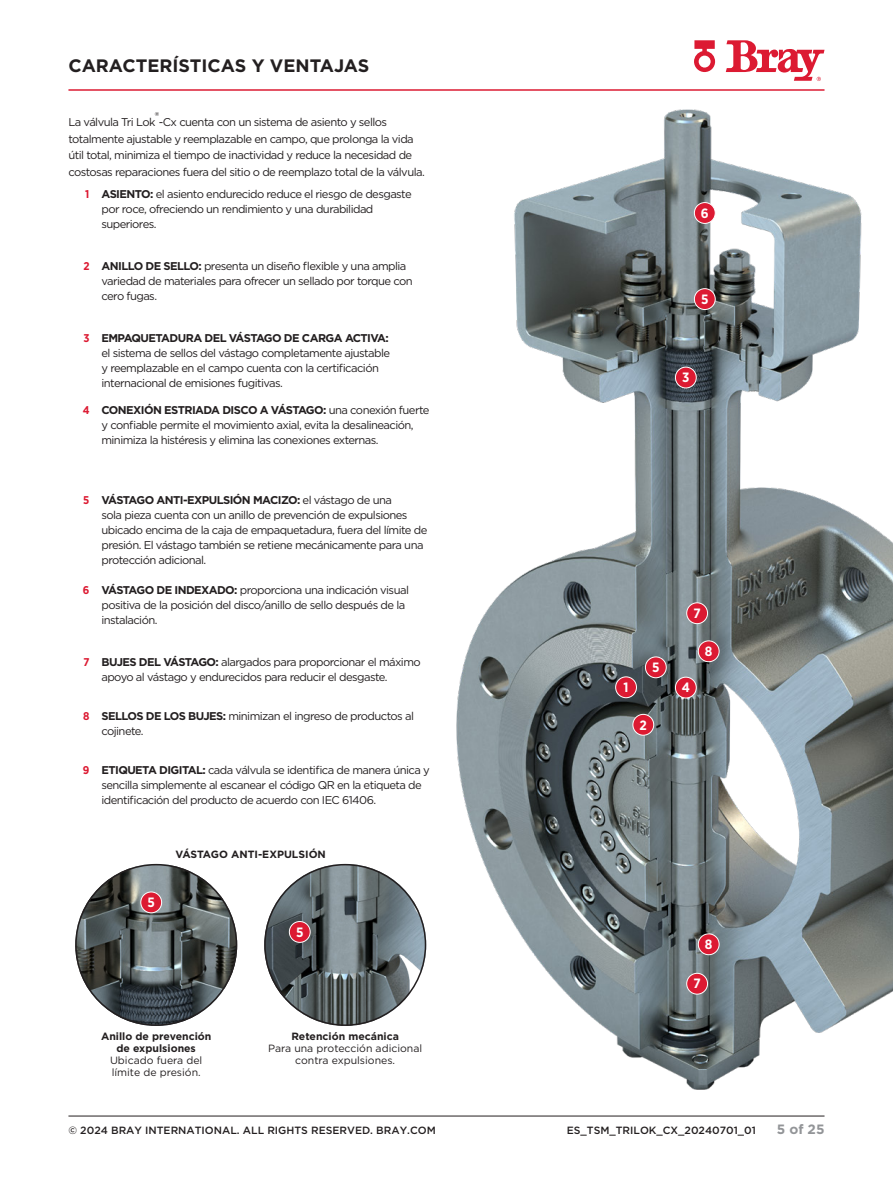
<style>
.page{position:relative;width:893px;height:1188px;background:#fff}
.page>*{position:absolute;margin:0;border:0;box-sizing:border-box;transform-origin:0 0}
.Page_Heading{font:700 18px "Gotham";color:#231f20}
.Balloon_Number{font:700 13.5px "Gotham Narrow";color:#fff}
.t1{font:700 13.5px "Gotham";color:#939598}
.Feature_Body{font:11.25px/15px "Gotham";letter-spacing:-.05em;color:#231f20}
.Feature_Number{font:700 11.25px "Gotham Narrow";color:#dc1a32}
.t2{font:500 10.5px "Gotham";color:#231f20}
.t3{font:10.5px/12px "Gotham";color:#231f20;text-align:center}
.t4{font:700 10.5px "Gotham";color:#231f20}
.s1{font-weight:700}
</style>
<div class="page">
<hr style="left:68px;top:1116px;width:756px;height:1px;background:#231f20">
<svg style="left:726px;top:40px;width:29px;height:5px"></svg>
<svg style="left:694px;top:40px;width:21px;height:5px"></svg>
<hr style="left:68px;top:89px;width:756px;height:2px;background:#dc1a32">
<img style="left:433px;top:45px;width:460px;height:1072px">
<img style="left:75px;top:864px;width:162px;height:162px;border-radius:81px">
<img style="left:264px;top:864px;width:162px;height:162px;border-radius:81px">
<div style="left:645px;top:657px;width:21px;height:21px;background:#dc1a32;border-radius:50%"></div>
<div style="left:645px;top:657px;width:22px;height:21px;border:1px solid #fff;border-radius:50%"></div>
<div style="left:616px;top:677px;width:20px;height:21px;background:#dc1a32;border-radius:50%"></div>
<div style="left:615px;top:677px;width:22px;height:21px;border:1px solid #fff;border-radius:50%"></div>
<div style="left:633px;top:714px;width:21px;height:21px;background:#dc1a32;border-radius:50%"></div>
<div style="left:632px;top:714px;width:22px;height:22px;border:1px solid #fff;border-radius:50%"></div>
<div style="left:289px;top:922px;width:21px;height:20px;background:#dc1a32;border-radius:50%"></div>
<div style="left:289px;top:921px;width:22px;height:22px;border:1px solid #fff;border-radius:50%"></div>
<div style="left:141px;top:892px;width:21px;height:21px;background:#dc1a32;border-radius:50%"></div>
<div style="left:140px;top:892px;width:22px;height:21px;border:1px solid #fff;border-radius:50%"></div>
<div style="left:687px;top:603px;width:20px;height:21px;background:#dc1a32;border-radius:50%"></div>
<div style="left:686px;top:602px;width:22px;height:22px;border:1px solid #fff;border-radius:50%"></div>
<div style="left:687px;top:973px;width:20px;height:21px;background:#dc1a32;border-radius:50%"></div>
<div style="left:686px;top:973px;width:22px;height:22px;border:1px solid #fff;border-radius:50%"></div>
<div style="left:698px;top:641px;width:21px;height:21px;background:#dc1a32;border-radius:50%"></div>
<div style="left:698px;top:641px;width:21px;height:21px;border:1px solid #fff;border-radius:50%"></div>
<div style="left:698px;top:934px;width:21px;height:21px;background:#dc1a32;border-radius:50%"></div>
<div style="left:698px;top:934px;width:21px;height:21px;border:1px solid #fff;border-radius:50%"></div>
<div style="left:694px;top:289px;width:21px;height:21px;background:#dc1a32;border-radius:50%"></div>
<div style="left:694px;top:288px;width:22px;height:22px;border:1px solid #fff;border-radius:50%"></div>
<div style="left:675px;top:367px;width:21px;height:21px;background:#dc1a32;border-radius:50%"></div>
<div style="left:675px;top:367px;width:22px;height:21px;border:1px solid #fff;border-radius:50%"></div>
<div style="left:675px;top:677px;width:21px;height:21px;background:#dc1a32;border-radius:50%"></div>
<div style="left:675px;top:677px;width:22px;height:21px;border:1px solid #fff;border-radius:50%"></div>
<div style="left:694px;top:203px;width:21px;height:20px;background:#dc1a32;border-radius:50%"></div>
<div style="left:694px;top:202px;width:22px;height:22px;border:1px solid #fff;border-radius:50%"></div>
<p class="Page_Heading" style="left:68px;top:54px;width:302px">CARACTERÍSTICAS Y VENTAJAS</p>
<p class="Feature_Body" style="left:68px;top:105px;width:347px;line-height:22.5px;text-indent:87px">®<br>totalmente ajustable y reemplazable en campo, que prolonga la vida</p>
<p class="Feature_Body" style="left:68px;top:147px;width:356px;line-height:16.5px">útil total, minimiza el tiempo de inactividad y reduce la necesidad de costosas reparaciones fuera del sitio o de reemplazo total de la válvula.</p>
<p class="Feature_Number" style="left:85px;top:187px;width:6px">1</p>
<p class="Feature_Body" style="left:101px;top:186px;width:312px"><span class="s1">ASIENTO:</span> el asiento endurecido reduce el riesgo de desgaste por roce, ofreciendo un rendimiento y una durabilidad superiores.</p>
<p class="Feature_Number" style="left:83px;top:259px;width:8px">2</p>
<p class="Feature_Body" style="left:101px;top:258px;width:313px"><span class="s1">ANILLO DE SELLO:</span> presenta un diseño flexible y una amplia variedad de materiales para ofrecer un sellado por torque con cero fugas.</p>
<p class="Feature_Number" style="left:83px;top:331px;width:8px">3</p>
<p class="Feature_Body" style="left:101px;top:330px;width:290px"><span class="s1">EMPAQUETADURA DEL VÁSTAGO DE CARGA ACTIVA: </span>el sistema de sellos del vástago completamente ajustable y reemplazable en el campo cuenta con la certificación internacional de emisiones fugitivas.</p>
<p class="Feature_Number" style="left:83px;top:403px;width:8px">4</p>
<p class="Feature_Body" style="left:101px;top:402px;width:329px"><span class="s1">CONEXIÓN ESTRIADA DISCO A VÁSTAGO:</span> una conexión fuerte y confiable permite el movimiento axial, evita la desalineación, minimiza la histéresis y elimina las conexiones externas.</p>
<p class="Feature_Body" style="left:68px;top:114px;width:320px">La válvula Tri Lok -Cx cuenta con un sistema de asiento y sellos</p>
<p class="Feature_Number" style="left:83px;top:493px;width:8px">5</p>
<p class="Feature_Body" style="left:101px;top:492px;width:327px"><span class="s1">VÁSTAGO ANTI-EXPULSIÓN MACIZO:</span> el vástago de una<br>sola pieza cuenta con un anillo de prevención de expulsiones ubicado encima de la caja de empaquetadura, fuera del límite de presión. El vástago también se retiene mecánicamente para una protección adicional.</p>
<p class="Feature_Number" style="left:83px;top:583px;width:8px">6</p>
<p class="Feature_Body" style="left:101px;top:582px;width:309px"><span class="s1">VÁSTAGO DE INDEXADO:</span> proporciona una indicación visual positiva de la posición del disco/anillo de sello después de la instalación.</p>
<p class="Feature_Number" style="left:83px;top:655px;width:8px">7</p>
<p class="Feature_Body" style="left:101px;top:654px;width:321px"><span class="s1">BUJES DEL VÁSTAGO:</span> alargados para proporcionar el máximo apoyo al vástago y endurecidos para reducir el desgaste.</p>
<p class="Feature_Number" style="left:83px;top:709px;width:8px">8</p>
<p class="Feature_Body" style="left:101px;top:708px;width:314px"><span class="s1">SELLOS DE LOS BUJES:</span> minimizan el ingreso de productos al cojinete.</p>
<p class="Feature_Number" style="left:83px;top:763px;width:8px">9</p>
<p class="Feature_Body" style="left:101px;top:762px;width:330px"><span class="s1">ETIQUETA DIGITAL:</span> cada válvula se identifica de manera única y sencilla simplemente al escanear el código QR en la etiqueta de identificación del producto de acuerdo con IEC 61406.</p>
<p class="Balloon_Number" style="left:148px;top:894px;width:9px">5</p>
<p class="t4" style="left:176px;top:847px;width:152px">VÁSTAGO ANTI-EXPULSIÓN</p>
<p class="Balloon_Number" style="left:296px;top:923px;width:9px">5</p>
<p class="t4" style="left:101px;top:1029px;width:112px">Anillo de prevención</p>
<p class="t4" style="left:117px;top:1041px;width:81px">de expulsiones</p>
<p class="t3" style="left:110px;top:1054px;width:94px">Ubicado fuera del</p>
<p class="t3" style="left:112px;top:1066px;width:89px">límite de presión.</p>
<p class="t4" style="left:291px;top:1029px;width:109px">Retención mecánica</p>
<p class="t3" style="left:268px;top:1042px;width:156px">Para una protección adicional contra expulsiones.</p>
<p class="Balloon_Number" style="left:701px;top:204px;width:9px">6</p>
<p class="Balloon_Number" style="left:701px;top:290px;width:9px">5</p>
<p class="Balloon_Number" style="left:682px;top:369px;width:9px">3</p>
<p class="Balloon_Number" style="left:623px;top:679px;width:7px">1</p>
<p class="Balloon_Number" style="left:652px;top:659px;width:9px">5</p>
<p class="Balloon_Number" style="left:640px;top:716px;width:9px">2</p>
<p class="Balloon_Number" style="left:693px;top:605px;width:9px">7</p>
<p class="Balloon_Number" style="left:682px;top:679px;width:10px">4</p>
<p class="Balloon_Number" style="left:705px;top:643px;width:9px">8</p>
<p class="Balloon_Number" style="left:705px;top:936px;width:9px">8</p>
<p class="Balloon_Number" style="left:693px;top:975px;width:9px">7</p>
<p class="t2" style="left:68px;top:1123px;width:369px">© 2024 BRAY INTERNATIONAL. ALL RIGHTS RESERVED. BRAY.COM</p>
<p class="t2" style="left:567px;top:1123px;width:191px">ES_TSM_TRILOK_Cx_20240701_01</p>
<p class="t1" style="left:777px;top:1120px;width:49px">5 of 25</p>
</div>
